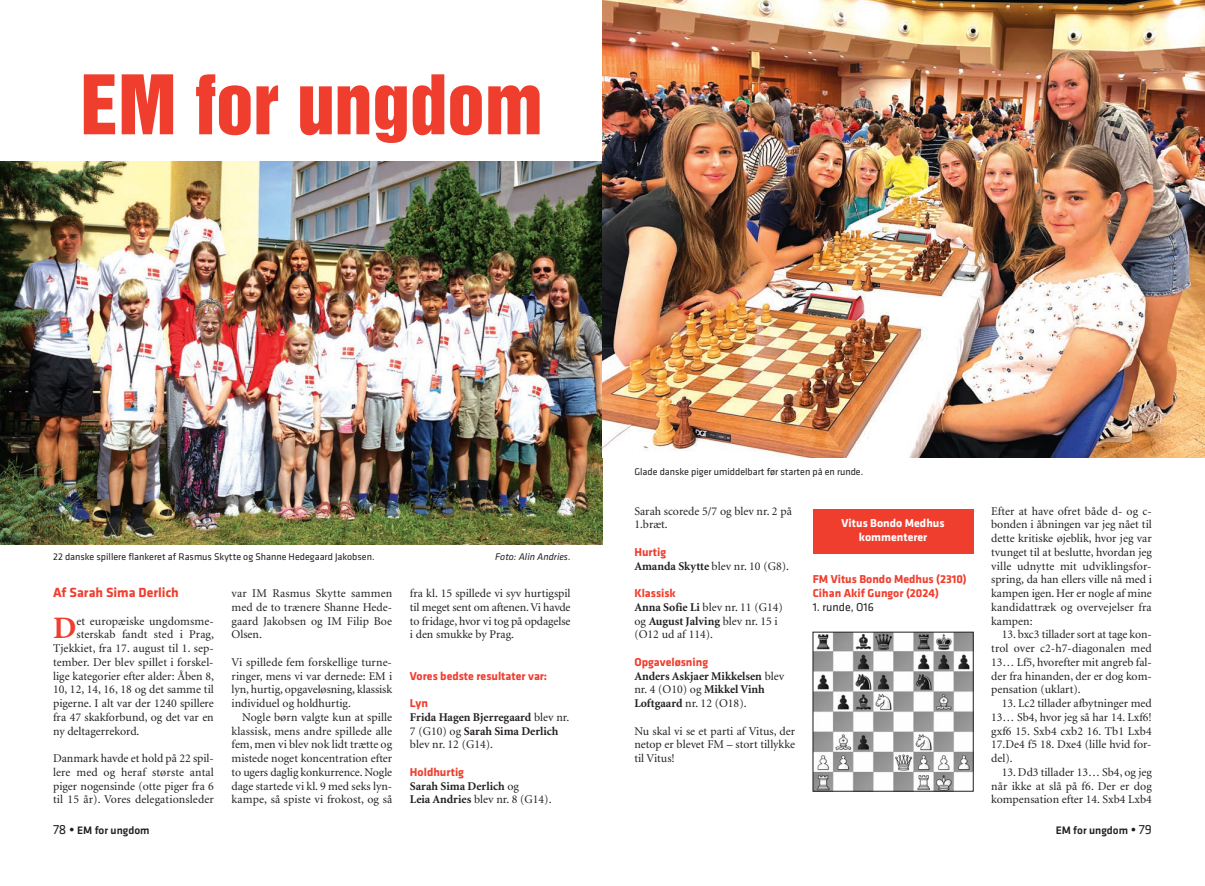
<style>
.page{position:relative;width:1205px;height:886px;background:#fff}
.page>*{position:absolute;margin:0;border:0;box-sizing:border-box;transform-origin:0 0}
.t1{font:75px "Helvetica Inserat";color:#ef3e2e}
.t2{font:700 31.25px "Minion";color:#ef3e2e}
.t3{font:700 13.75px "Klavika";color:#ef3e2e}
.t4{font:11.88px/13.8px "Minion";color:#231f20;text-align:justify}
.t5{font:700 11.88px/13.8px "Minion";color:#231f20}
.t6{font:700 11.88px/13.8px "Klavika";color:#ef3e2e}
.t7{font:700 11.88px/13.8px "Klavika";color:#fff;text-align:center}
.t8{font:11.88px "Klavika";color:#231f20}
.t9{font:500 11.25px "Klavika";color:#231f20}
.t10{font:10px "Klavika";color:#231f20}
.t11{font:italic 10px "Klavika";color:#231f20}
.s1{font-weight:400}
.s2{font-weight:700}
.s3{font-weight:400;font-size:13.75px}
.s4{font-weight:700;font-size:13.75px}
</style>
<div class="page">
<img style="left:0;top:161px;width:602px;height:383px">
<img style="left:602px;top:0;width:603px;height:458px">
<div style="left:813px;top:509px;width:160px;height:44px;background:#ef3e2e"></div>
<img style="left:815px;top:634px;width:156px;height:155px">
<h1 class="t1" style="left:81px;top:74px;width:464px">EM for ungdom</h1>
<p class="t10" style="left:53px;top:554px;width:323px">22 danske spillere flankeret af Rasmus Skytte og Shanne Hedegaard Jakobsen.</p>
<p class="t11" style="left:495px;top:554px;width:77px">Foto: Alin Andries.</p>
<p class="t3" style="left:53px;top:588px;width:127px">Af Sarah Sima Derlich</p>
<h2 class="t2" style="left:53px;top:616px;width:25px">D</h2>
<p class="t4" style="left:76px;top:615px;width:139px">et europæiske ungdomsme-</p>
<p class="t4" style="left:76px;top:628px;width:139px">sterskab fandt sted i Prag,</p>
<p class="t4" style="left:53px;top:642px;width:162px">Tjekkiet, fra 17. august til 1. sep-</p>
<p class="t4" style="left:53px;top:656px;width:162px">tember. Der blev spillet i forskel-</p>
<p class="t4" style="left:53px;top:670px;width:162px">lige kategorier efter alder: Åben 8,</p>
<p class="t4" style="left:53px;top:683px;width:162px">10, 12, 14, 16, 18 og det samme til</p>
<p class="t4" style="left:53px;top:697px;width:162px">pigerne. I alt var der 1240 spillere</p>
<p class="t4" style="left:53px;top:711px;width:162px">fra 47 skakforbund, og det var en</p>
<p class="t4" style="left:53px;top:725px;width:88px">ny deltagerrekord.</p>
<p class="t4" style="left:53px;top:752px;width:162px">Danmark havde et hold på 22 spil&shy;lere med og heraf største antal piger nogensinde (otte piger fra 6 til 15 år). Vores delegationsleder</p>
<p class="t4" style="left:232px;top:587px;width:162px">var IM Rasmus Skytte sammen med de to trænere Shanne Hede&shy;gaard Jakobsen og IM Filip Boe Olsen.</p>
<p class="t4" style="left:232px;top:656px;width:162px">Vi spillede fem forskellige turne&shy;ringer, mens vi var dernede: EM i lyn, hurtig, opgaveløsning, klassisk individuel og holdhurtig.</p>
<p class="t4" style="left:232px;top:711px;width:162px;text-indent:11px">Nogle børn valgte kun at spille klassisk, mens andre spillede alle fem, men vi blev nok lidt trætte og mistede noget koncentration efter to ugers daglig konkurrence. Nogle dage startede vi kl. 9 med seks lyn&shy;kampe, så spiste vi frokost, og så</p>
<p class="t4" style="left:410px;top:587px;width:162px">fra kl. 15 spillede vi syv hurtigspil til meget sent om aftenen. Vi havde to fridage, hvor vi tog på opdagelse i den smukke by Prag.</p>
<p class="t6" style="left:410px;top:670px;width:139px">Vores bedste resultater var:</p>
<p class="t6" style="left:410px;top:697px;width:19px">Lyn</p>
<p class="t5" style="left:410px;top:711px;width:161px">Frida Hagen Bjerregaard <span class="s1">blev nr.<br>7 (G10) og</span> Sarah Sima Derlich <span class="s1">blev nr. 12 (G14).</span></p>
<p class="t6" style="left:410px;top:766px;width:56px">Holdhurtig</p>
<p class="t5" style="left:410px;top:780px;width:143px">Sarah Sima Derlich <span class="s1">og<br></span>Leia Andries <span class="s1">blev nr. 8 (G14).</span></p>
<p class="t10" style="left:634px;top:469px;width:230px">Glade danske piger umiddelbart før starten på en runde.</p>
<p class="t4" style="left:634px;top:505px;width:159px">Sarah scorede 5/7 og blev nr. 2 på<br>1.bræt.</p>
<p class="t6" style="left:634px;top:546px;width:33px">Hurtig</p>
<p class="t4" style="left:634px;top:560px;width:156px"><span class="s2">Amanda Skytte</span> blev nr. 10 (G8).</p>
<p class="t6" style="left:634px;top:587px;width:43px">Klassisk</p>
<p class="t4" style="left:634px;top:601px;width:150px;text-align:left"><span class="s2">Anna Sofie Li</span> blev nr. 11 (G14) og <span class="s2">August Jalving</span> blev nr. 15 i (O12 ud af 114).</p>
<p class="t6" style="left:634px;top:656px;width:75px">Opgaveløsning</p>
<p class="t5" style="left:634px;top:670px;width:151px">Anders Askjaer Mikkelsen <span class="s1">blev nr. 4 (O10) og</span> Mikkel Vinh<br>Loftgaard <span class="s1">nr. 12 (O18).</span></p>
<p class="t4" style="left:634px;top:725px;width:162px">Nu skal vi se et parti af Vitus, der netop er blevet FM – stort tillykke til Vitus!</p>
<p class="t7" style="left:841px;top:517px;width:104px">Vitus Bondo Medhus kommenterer</p>
<p class="t6" style="left:813px;top:574px;width:155px">FM Vitus Bondo Medhus (2310)<br>Cihan Akif Gungor (2024)</p>
<p class="t8" style="left:813px;top:603px;width:63px">1. runde, O16</p>
<p class="t4" style="left:991px;top:505px;width:162px">Efter at have ofret både d- og c&shy;bonden i åbningen var jeg nået til dette kritiske øjeblik, hvor jeg var tvunget til at beslutte, hvordan jeg ville udnytte mit udviklingsfor&shy;spring, da han ellers ville nå med i kampen igen. Her er nogle af mine kandidattræk og overvejelser fra kampen:</p>
<p class="t4" style="left:991px;top:628px;width:162px;text-indent:11px">13. bxc3 tillader sort at tage kon&shy;trol over c2-h7-diagonalen med 13… Lf5, hvorefter mit angreb fal&shy;der fra hinanden, der er dog kom&shy;pensation (uklart).</p>
<p class="t4" style="left:991px;top:697px;width:162px;text-indent:11px">13. Lc2 tillader afbytninger med 13… Sb4, hvor jeg så har 14. Lxf6! gxf6 15. Sxb4 cxb2 16. Tb1 Lxb4<br>17.De4 f5 18. Dxe4 (lille hvid for&shy;del).</p>
<p class="t4" style="left:991px;top:766px;width:162px;text-indent:11px">13. Dd3 tillader 13… Sb4, og jeg når ikke at slå på f6. Der er dog kompensation efter 14. Sxb4 Lxb4</p>
<p class="t9" style="left:53px;top:826px;width:98px"><span class="s3">78</span> <span class="s4">•</span> EM for ungdom</p>
<p class="t9" style="left:1055px;top:826px;width:98px">EM for ungdom <span class="s4">•</span> <span class="s3">79</span></p>
</div>
